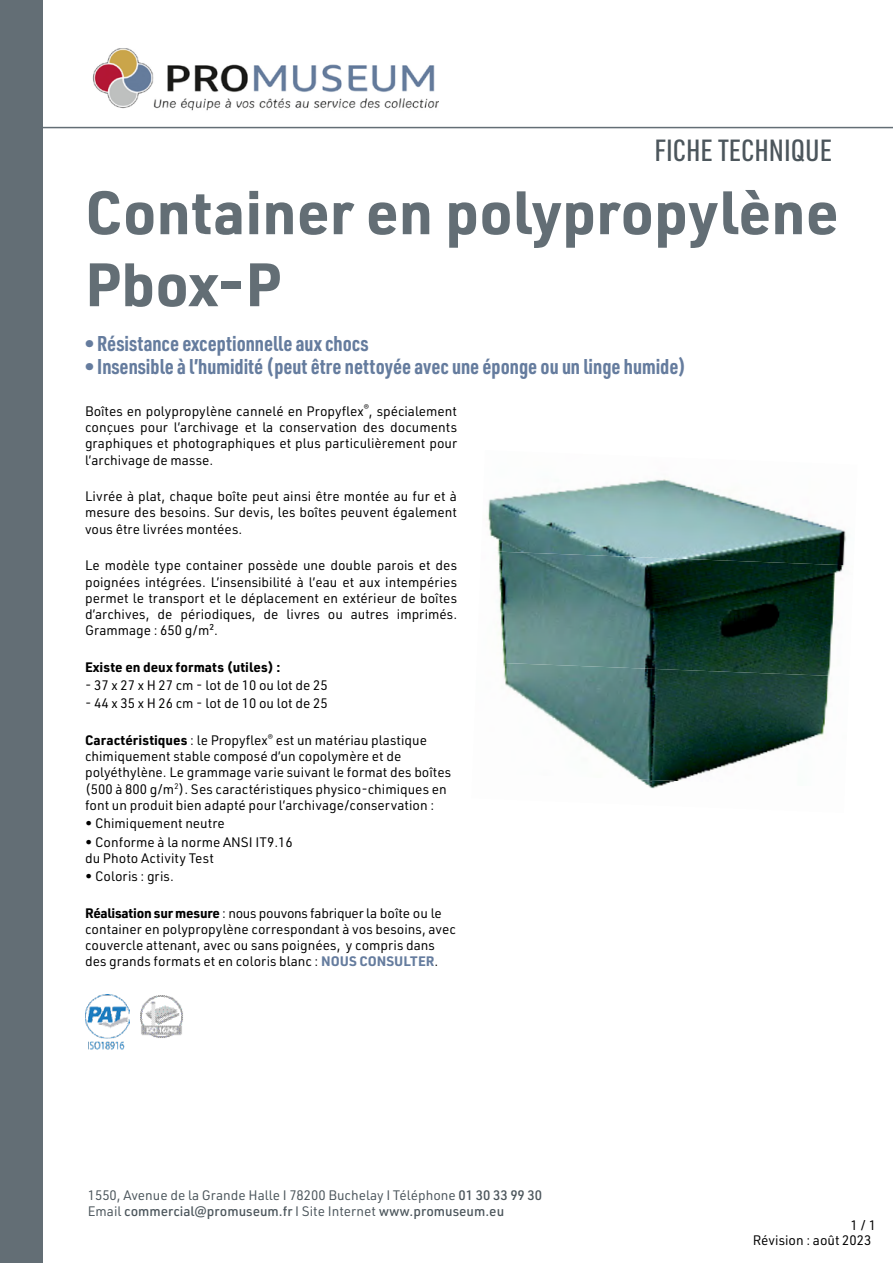
<style>
.page{position:relative;width:893px;height:1263px;background:#fff}
.page>*{position:absolute;margin:0;border:0;box-sizing:border-box;transform-origin:0 0}
.t1{font:700 60px/72px "URWDIN";color:#636e75}
.t2{font:500 30px "URWDIN Cond";color:#4c565c}
.t3{font:700 21px "URWDIN Cond";color:#657c9e}
.t4{font:13.5px/16.2px "URWDIN";color:#000}
.t5{font:13.5px/16.2px "URWDIN";color:#4c565c}
.t6{font:700 13.5px "URWDIN";color:#000}
.s1{font-weight:700}
.s2{font-weight:700;color:#657c9e}
.s3{font-weight:500}
</style>
<div class="page">
<div style="left:0;top:0;width:43px;height:1263px;background:#636e75"></div>
<hr style="left:21px;top:127px;width:872px;height:1px;background:#636e75">
<img style="left:92px;top:48px;width:347px;height:63px">
<img style="left:85px;top:994px;width:44px;height:56px">
<img style="left:140px;top:995px;width:43px;height:43px">
<img style="left:488px;top:479px;width:358px;height:72px">
<img style="left:498px;top:551px;width:347px;height:111px">
<img style="left:503px;top:662px;width:328px;height:111px">
<img style="left:630px;top:773px;width:72px;height:16px">
<h2 class="t2" style="left:654px;top:130px;width:179px">FICHE TECHNIQUE</h2>
<h1 class="t1" style="left:85px;top:174px;width:755px">Container en polypropylène<br>Pbox-P</h1>
<h3 class="t3" style="left:85px;top:329px;width:285px">• Résistance exceptionnelle aux chocs</h3>
<h3 class="t3" style="left:85px;top:352px;width:602px">• Insensible à l’humidité (peut être nettoyée avec une éponge ou un linge humide)</h3>
<p class="t4" style="left:85px;top:403px;width:374px;text-align:justify">Boîtes en polypropylène cannelé en Propyflex<sup>®</sup>, spécialement conçues pour l’archivage et la conservation des documents graphiques et photographiques et plus particulièrement pour l’archivage de masse.</p>
<p class="t4" style="left:85px;top:488px;width:374px;text-align:justify">Livrée à plat, chaque boîte peut ainsi être montée au fur et à mesure des besoins. Sur devis, les boîtes peuvent également vous être livrées montées.</p>
<p class="t4" style="left:85px;top:557px;width:374px;text-align:justify">Le modèle type container possède une double parois et des poignées intégrées. L’insensibilité à l’eau et aux intempéries permet le transport et le déplacement en extérieur de boîtes d’archives, de périodiques, de livres ou autres imprimés.<br>Grammage : 650 g/m².</p>
<p class="t6" style="left:85px;top:658px;width:197px">Existe en deux formats (utiles) :</p>
<p class="t4" style="left:85px;top:677px;width:244px">- 37 x 27 x H 27 cm - lot de 10 ou lot de 25</p>
<p class="t4" style="left:85px;top:695px;width:244px">- 44 x 35 x H 26 cm - lot de 10 ou lot de 25</p>
<p class="t4" style="left:85px;top:732px;width:368px"><span class="s1">Caractéristiques</span> : le Propyflex<sup>®</sup> est un matériau plastique chimiquement stable composé d’un copolymère et de polyéthylène. Le grammage varie suivant le format des boîtes (500 à 800 g/m<sup>2</sup>). Ses caractéristiques physico-chimiques en font un produit bien adapté pour l’archivage/conservation :</p>
<p class="t4" style="left:85px;top:815px;width:141px">• Chimiquement neutre</p>
<p class="t4" style="left:85px;top:833px;width:209px">• Conforme à la norme ANSI IT9.16 du Photo Activity Test</p>
<p class="t4" style="left:85px;top:868px;width:90px">• Coloris : gris.</p>
<p class="t4" style="left:85px;top:904px;width:372px"><span class="s1">Réalisation sur mesure</span> : nous pouvons fabriquer la boîte ou le container en polypropylène correspondant à vos besoins, avec couvercle attenant, avec ou sans poignées, y compris dans des grands formats et en coloris blanc : <span class="s2">NOUS CONSULTER</span>.</p>
<p class="t5" style="left:88px;top:1187px;width:456px">1550, Avenue de la Grande Halle I 78200 Buchelay I Téléphone <span class="s3">01 30 33 99 30<br></span>Email <span class="s3">commercial@promuseum.fr</span> I Site Internet <span class="s3">www.promuseum.eu</span></p>
<p class="t4" style="left:753px;top:1217px;width:125px;line-height:14.9px;text-indent:98px">1 / 1<br>Révision : août 2023</p>
</div>
